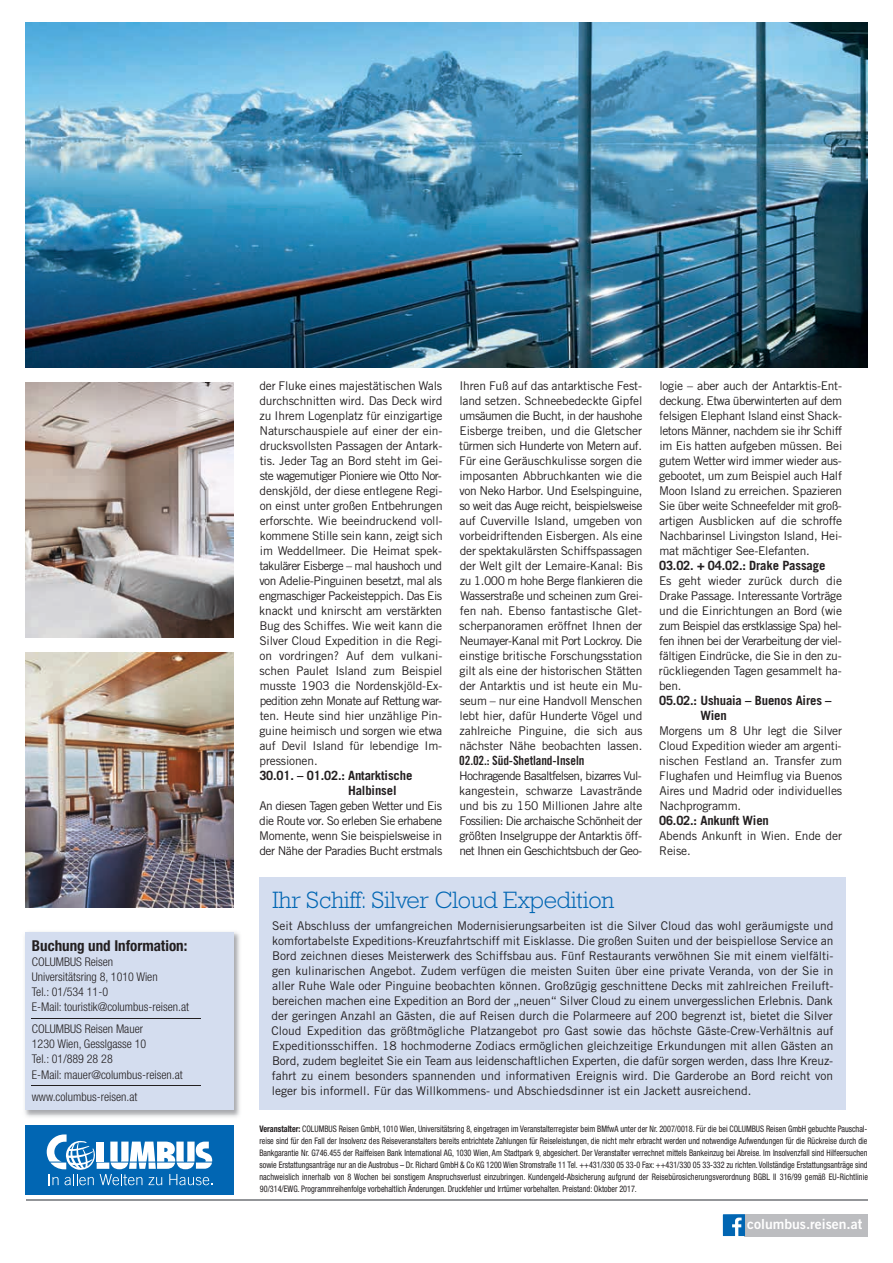
<style>
.page{position:relative;width:893px;height:1263px;background:#fff}
.page>*{position:absolute;margin:0;border:0;box-sizing:border-box;transform-origin:0 0}
.t1{font:300 24px "Rockwell";letter-spacing:-.01em;color:#0166b3}
.t2{font:700 condensed 15px "Helvetica Neue LT Std";color:#231f20}
.t3{font:13.95px "Trade Gothic Bold Two";color:#fff}
.t4{font:700 12.75px/15px "Trade Gothic";letter-spacing:-.01em;color:#231f20}
.t5{font:12.75px "Trade Gothic LT Std Bd Cn 20";letter-spacing:-.01em;color:#231f20}
.t6{font:12px/15px "Trade Gothic";letter-spacing:-.015em;color:#231f20;text-align:justify}
.t7{font:300 condensed 12px/15px "Helvetica Neue LT Std";color:#231f20}
.t8{font:condensed 9px/12px "Helvetica Neue";color:#231f20;text-align:justify;scale:.9 1}
.s1{font-weight:700}
</style>
<div class="page">
<div style="left:259px;top:878px;width:587px;height:232px;background:#d4ddef"></div>
<div style="left:744px;top:1214px;width:123px;height:22px;background:#bcbdc0"></div>
<hr style="left:26px;top:1199px;width:841px;height:2px;background:#939598">
<img style="left:26px;top:23px;width:841px;height:345px">
<img style="left:26px;top:382px;width:208px;height:256px">
<img style="left:26px;top:653px;width:208px;height:255px">
<svg style="left:723px;top:1214px;width:22px;height:22px"></svg>
<div style="left:26px;top:1125px;width:208px;height:69px;background:#0166b3"></div>
<svg style="left:47px;top:1134px;width:166px;height:51px"></svg>
<img style="left:25px;top:932px;width:215px;height:185px">
<div style="left:26px;top:933px;width:208px;height:177px;background:#d4ddef"></div>
<hr style="left:32px;top:1018px;width:169px;height:1px;background:#231f20">
<hr style="left:32px;top:1085px;width:169px;height:1px;background:#231f20">
<p class="t2" style="left:32px;top:940px;width:157px">Buchung und Information:</p>
<p class="t7" style="left:32px;top:955px;width:159px">COLUMBUS Reisen<br>Universitätsring 8, 1010 Wien<br>Tel.: 01/534 11-0<br>E-Mail: touristik@columbus-reisen.at</p>
<p class="t7" style="left:32px;top:1023px;width:152px">COLUMBUS Reisen Mauer<br>1230 Wien, Gesslgasse 10<br>Tel.: 01/889 28 28<br>E-Mail: mauer@columbus-reisen.at</p>
<p class="t7" style="left:32px;top:1090px;width:107px">www.columbus-reisen.at</p>
<p class="t6" style="left:259px;top:379px;width:185px">der Fluke eines majestätischen Wals durchschnitten wird. Das Deck wird zu Ihrem Logenplatz für einzigartige Naturschauspiele auf einer der ein&shy;drucksvollsten Passagen der Antark&shy;tis. Jeder Tag an Bord steht im Gei&shy;ste wagemutiger Pioniere wie Otto Nor&shy;denskjöld, der diese entlegene Regi&shy;on einst unter großen Entbehrungen erforschte. Wie beeindruckend voll&shy;kommene Stille sein kann, zeigt sich im Weddellmeer. Die Heimat spek&shy;takulärer Eisberge – mal haushoch und von Adelie-Pinguinen besetzt, mal als engmaschiger Packeisteppich. Das Eis knackt und knirscht am verstärkten Bug des Schiffes. Wie weit kann die Silver Cloud Expedition in die Regi&shy;on vordringen? Auf dem vulkani&shy;schen Paulet Island zum Beispiel musste 1903 die Nordenskjöld-Ex&shy;pedition zehn Monate auf Rettung war&shy;ten. Heute sind hier unzählige Pin&shy;guine heimisch und sorgen wie etwa auf Devil Island für lebendige Im&shy;pressionen.</p>
<p class="t4" style="left:348px;top:769px;width:66px;text-indent:-89px">30.01. – 01.02.: Antarktische<br>Halbinsel</p>
<p class="t6" style="left:259px;top:799px;width:185px">An diesen Tagen geben Wetter und Eis die Route vor. So erleben Sie erhabene Momente, wenn Sie beispielsweise in der Nähe der Paradies Bucht erstmals</p>
<p class="t6" style="left:459px;top:379px;width:185px">Ihren Fuß auf das antarktische Fest&shy;land setzen. Schneebedeckte Gipfel umsäumen die Bucht, in der haushohe Eisberge treiben, und die Gletscher türmen sich Hunderte von Metern auf.<br>Für eine Geräuschkulisse sorgen die imposanten Abbruchkanten wie die von Neko Harbor. Und Eselspinguine, so weit das Auge reicht, beispielsweise auf Cuverville Island, umgeben von vorbeidriftenden Eisbergen. Als eine der spektakulärsten Schiffspassagen der Welt gilt der Lemaire-Kanal: Bis zu 1.000 m hohe Berge flankieren die Wasserstraße und scheinen zum Grei&shy;fen nah. Ebenso fantastische Glet&shy;scherpanoramen eröffnet Ihnen der Neumayer-Kanal mit Port Lockroy. Die einstige britische Forschungsstation gilt als eine der historischen Stätten der Antarktis und ist heute ein Mu&shy;seum – nur eine Handvoll Menschen lebt hier, dafür Hunderte Vögel und zahlreiche Pinguine, die sich aus nächster Nähe beobachten lassen.</p>
<p class="t5" style="left:459px;top:756px;width:127px">02.02.: Süd-Shetland-Inseln</p>
<p class="t6" style="left:459px;top:769px;width:185px">Hochragende Basaltfelsen, bizarres Vul&shy;kangestein, schwarze Lavastrände und bis zu 150 Millionen Jahre alte Fossilien: Die archaische Schönheit der größten Inselgruppe der Antarktis öff&shy;net Ihnen ein Geschichtsbuch der Geo-</p>
<p class="t6" style="left:659px;top:379px;width:185px">logie – aber auch der Antarktis-Ent&shy;deckung. Etwa überwinterten auf dem felsigen Elephant Island einst Shack&shy;letons Männer, nachdem sie ihr Schiff im Eis hatten aufgeben müssen. Bei gutem Wetter wird immer wieder aus&shy;gebootet, um zum Beispiel auch Half Moon Island zu erreichen. Spazieren Sie über weite Schneefelder mit groß&shy;artigen Ausblicken auf die schroffe Nachbarinsel Livingston Island, Hei&shy;mat mächtiger See-Elefanten.</p>
<p class="t4" style="left:659px;top:559px;width:168px">03.02. + 04.02.: Drake Passage</p>
<p class="t6" style="left:659px;top:574px;width:185px">Es geht wieder zurück durch die Drake Passage. Interessante Vorträge und die Einrichtungen an Bord (wie zum Beispiel das erstklassige Spa) hel&shy;fen ihnen bei der Verarbeitung der viel&shy;fältigen Eindrücke, die Sie in den zu&shy;rückliegenden Tagen gesammelt ha&shy;ben.</p>
<p class="t4" style="left:700px;top:694px;width:133px;text-indent:-41px">05.02.: Ushuaia – Buenos Aires –<br>Wien</p>
<p class="t6" style="left:659px;top:724px;width:185px">Morgens um 8 Uhr legt die Silver Cloud Expedition wieder am argenti&shy;nischen Festland an. Transfer zum Flughafen und Heimflug via Buenos Aires und Madrid oder individuelles Nachprogramm.</p>
<p class="t4" style="left:659px;top:814px;width:111px">06.02.: Ankunft Wien</p>
<p class="t6" style="left:659px;top:829px;width:184px">Abends Ankunft in Wien. Ende der<br>Reise.</p>
<h1 class="t1" style="left:272px;top:891px;width:344px">Ihr Schiff: Silver Cloud Expedition</h1>
<p class="t6" style="left:272px;top:919px;width:564px">Seit Abschluss der umfangreichen Modernisierungsarbeiten ist die Silver Cloud das wohl geräumigste und komfortabelste Expeditions-Kreuzfahrtschiff mit Eisklasse. Die großen Suiten und der beispiellose Service an Bord zeichnen dieses Meisterwerk des Schiffsbau aus. Fünf Restaurants verwöhnen Sie mit einem vielfälti&shy;gen kulinarischen Angebot. Zudem verfügen die meisten Suiten über eine private Veranda, von der Sie in aller Ruhe Wale oder Pinguine beobachten können. Großzügig geschnittene Decks mit zahlreichen Freiluft&shy;bereichen machen eine Expedition an Bord der „neuen“ Silver Cloud zu einem unvergesslichen Erlebnis. Dank der geringen Anzahl an Gästen, die auf Reisen durch die Polarmeere auf 200 begrenzt ist, bietet die Silver Cloud Expedition das größtmögliche Platzangebot pro Gast sowie das höchste Gäste-Crew-Verhältnis auf Expeditionsschiffen. 18 hochmoderne Zodiacs ermöglichen gleichzeitige Erkundungen mit allen Gästen an Bord, zudem begleitet Sie ein Team aus leidenschaftlichen Experten, die dafür sorgen werden, dass Ihre Kreuz&shy;fahrt zu einem besonders spannenden und informativen Ereignis wird. Die Garderobe an Bord reicht von leger bis informell. Für das Willkommens- und Abschiedsdinner ist ein Jackett ausreichend.</p>
<p class="t8" style="left:259px;top:1123px;width:678px"><span class="s1">Veranstalter:</span> COLUMBUS Reisen GmbH, 1010 Wien, Universitätsring 8, eingetragen im Veranstalterregister beim BMfwA unter der Nr. 2007/0018. Für die bei COLUMBUS Reisen GmbH gebuchte Pauschal&shy;reise sind für den Fall der Insolvenz des Reiseveranstalters bereits entrichtete Zahlungen für Reiseleistungen, die nicht mehr erbracht werden und notwendige Aufwendungen für die Rückreise durch die Bankgarantie Nr. G746.455 der Raiffeisen Bank International AG, 1030 Wien, Am Stadtpark 9, abgesichert. Der Veranstalter verrechnet mittels Bankeinzug bei Abreise. Im Insolvenzfall sind Hilfeersuchen sowie Erstattungsanträge nur an die Austrobus – Dr. Richard GmbH &amp; Co KG 1200 Wien Stromstraße 11 Tel. ++431/330 05 33-0 Fax: ++431/330 05 33-332 zu richten. Vollständige Erstattungsanträge sind nachweislich innerhalb von 8 Wochen bei sonstigem Anspruchsverlust einzubringen. Kundengeld-Absicherung aufgrund der Reisebürosicherungsverordnung BGBL II 316/99 gemäß EU-Richtlinie 90/314/EWG. Programmreihenfolge vorbehaltlich Änderungen. Druckfehler und Irrtümer vorbehalten. Preistand: Oktober 2017.</p>
<p class="t3" style="left:747px;top:1218px;width:117px">columbus.reisen.at</p>
</div>
